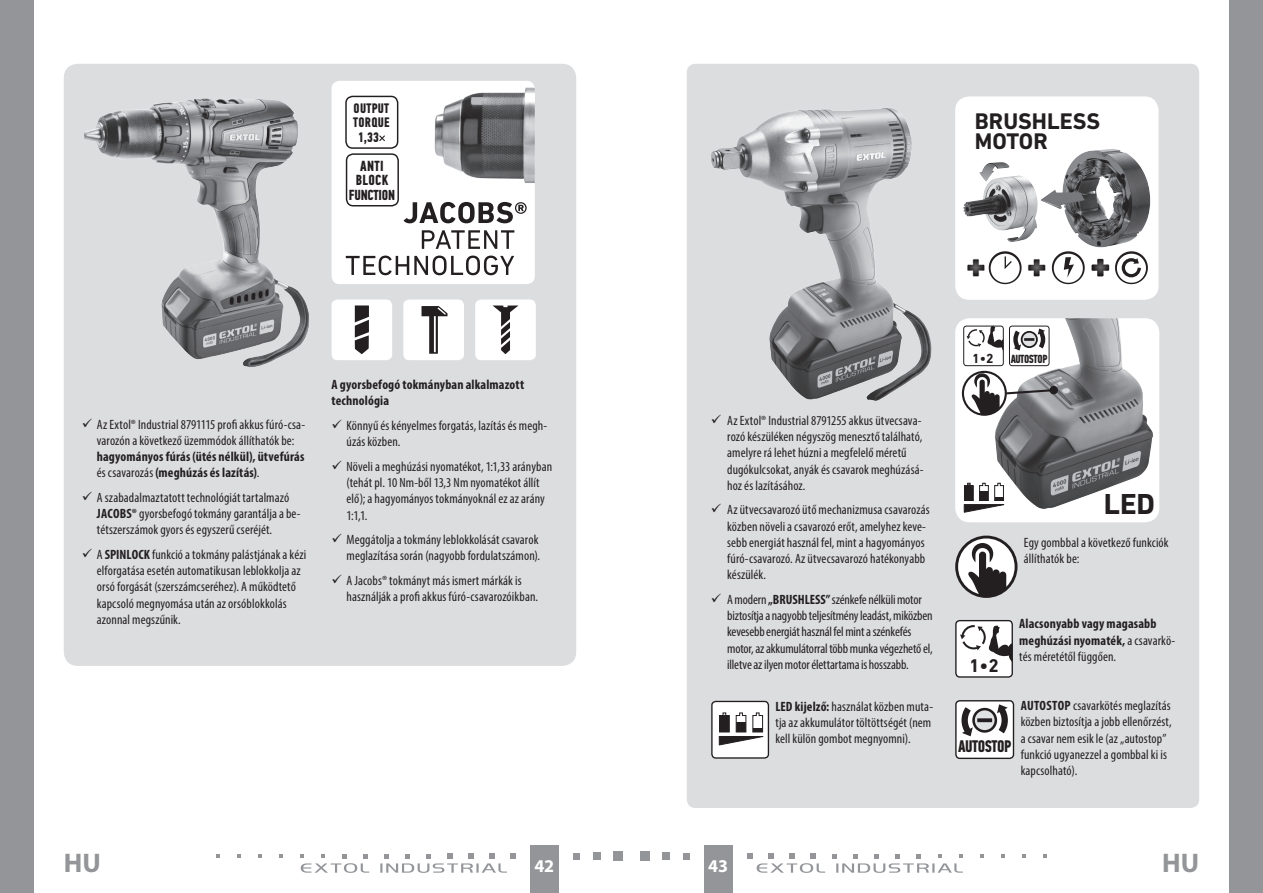
<style>
.page{position:relative;width:1263px;height:893px;background:#fff}
.page>*{position:absolute;margin:0;border:0;box-sizing:border-box;transform-origin:0 0}
.t1{font:700 29.4px "DIN Next LT Pro";color:#231f20}
.t2{font:700 27px "Myriad Pro";color:#939598}
.t3{font:700 22.95px/20.2px "DIN Next LT Pro";color:#231f20}
.t4{font:700 18.75px "DIN Next LT Pro";color:#231f20}
.t5{font:700 18px "Myriad Pro";color:#fff}
.t6{font:700 16.8px "PF Din Text Comp Pro";letter-spacing:-.03em;color:#231f20}
.t7{font:700 14.7px/14.7px "PF Din Text Comp Pro";letter-spacing:.02em;color:#231f20;text-align:center}
.t8{font:700 13.8px/14.7px "PF Din Text Comp Pro";letter-spacing:.02em;color:#231f20;text-align:center}
.t9{font:condensed 13.5px/16.2px "Myriad Pro";letter-spacing:.005em;color:#231f20}
.t10{font:condensed 13.5px/16.2px "Myriad Pro";letter-spacing:-.015em;color:#231f20}
.t11{font:700 condensed 13.5px/16.2px "Myriad Pro";letter-spacing:.01em;color:#231f20}
.t12{font:700 13.35px "DIN Next LT Pro";color:#231f20}
.t13{font:700 11.85px "PF Din Text Comp Pro";letter-spacing:-.04em;color:#231f20}
.s1{font-size:14.55px}
.s2{font-weight:700}
.s3{font-weight:400}
</style>
<div class="page">
<div style="left:0;top:0;width:34px;height:893px;background:#939598"></div>
<div style="left:1229px;top:0;width:34px;height:893px;background:#939598"></div>
<div style="left:704px;top:844px;width:29px;height:49px;background:#939598"></div>
<div style="left:530px;top:844px;width:28px;height:49px;background:#939598"></div>
<div style="left:640px;top:851px;width:9px;height:10px;background:#939598"></div>
<div style="left:662px;top:852px;width:8px;height:8px;background:#939598"></div>
<div style="left:683px;top:853px;width:7px;height:6px;background:#939598"></div>
<svg style="left:980px;top:854px;width:4px;height:4px"></svg>
<svg style="left:1001px;top:854px;width:4px;height:4px"></svg>
<svg style="left:1022px;top:854px;width:4px;height:4px"></svg>
<svg style="left:1043px;top:854px;width:4px;height:4px"></svg>
<svg style="left:747px;top:853px;width:216px;height:20px"></svg>
<div style="left:614px;top:851px;width:9px;height:10px;background:#939598"></div>
<div style="left:593px;top:852px;width:8px;height:8px;background:#939598"></div>
<svg style="left:573px;top:853px;width:6px;height:6px"></svg>
<svg style="left:279px;top:854px;width:4px;height:4px"></svg>
<svg style="left:258px;top:854px;width:4px;height:4px"></svg>
<svg style="left:237px;top:854px;width:4px;height:4px"></svg>
<svg style="left:216px;top:854px;width:4px;height:4px"></svg>
<svg style="left:300px;top:853px;width:216px;height:20px"></svg>
<div style="left:687px;top:64px;width:512px;height:744px;background:#dcdddf;border-radius:9px"></div>
<div style="left:955px;top:96px;width:203px;height:204px;background:#fff;border-radius:14px"></div>
<img style="left:963px;top:149px;width:188px;height:99px">
<svg style="left:967px;top:251px;width:54px;height:33px"></svg>
<div style="left:1028px;top:259px;width:17px;height:18px;background:#231f20;opacity:.75"></div>
<div style="left:1091px;top:259px;width:18px;height:18px;background:#231f20;opacity:.75"></div>
<svg style="left:1052px;top:251px;width:33px;height:33px"></svg>
<svg style="left:1115px;top:251px;width:33px;height:33px"></svg>
<div style="left:955px;top:318px;width:204px;height:204px;background:#fff;border-radius:15px"></div>
<img style="left:970px;top:318px;width:186px;height:191px">
<svg style="left:963px;top:482px;width:50px;height:31px"></svg>
<div style="left:963px;top:326px;width:41px;height:40px;border:1px solid #231f20;border-radius:3px"></div>
<svg style="left:967px;top:326px;width:36px;height:39px"></svg>
<div style="left:1009px;top:326px;width:40px;height:40px;background:#fff;border-radius:3px"></div>
<div style="left:1009px;top:326px;width:40px;height:40px;border:1px solid #231f20;border-radius:3px"></div>
<svg style="left:1011px;top:326px;width:36px;height:25px"></svg>
<svg style="left:963px;top:372px;width:43px;height:43px"></svg>
<svg style="left:972px;top:373px;width:84px;height:42px"></svg>
<div style="left:962px;top:371px;width:45px;height:45px;border:2px solid #231f20;border-radius:50%"></div>
<svg style="left:957px;top:537px;width:59px;height:59px"></svg>
<svg style="left:968px;top:543px;width:38px;height:53px"></svg>
<div style="left:955px;top:536px;width:62px;height:62px;border:3px solid #231f20;border-radius:50%"></div>
<div style="left:956px;top:621px;width:56px;height:56px;background:#fff;border-radius:4px"></div>
<div style="left:955px;top:620px;width:58px;height:58px;border:1px solid #231f20;border-radius:4px"></div>
<svg style="left:960px;top:625px;width:52px;height:52px"></svg>
<div style="left:956px;top:701px;width:57px;height:57px;background:#fff;border-radius:4px"></div>
<div style="left:955px;top:700px;width:59px;height:59px;border:1px solid #231f20;border-radius:4px"></div>
<svg style="left:973px;top:709px;width:23px;height:22px"></svg>
<div style="left:972px;top:708px;width:25px;height:25px;border:3px solid #231f20;border-radius:50%"></div>
<svg style="left:977px;top:718px;width:15px;height:4px"></svg>
<svg style="left:992px;top:700px;width:19px;height:34px"></svg>
<svg style="left:958px;top:700px;width:19px;height:37px"></svg>
<div style="left:712px;top:701px;width:56px;height:57px;background:#fff;border-radius:4px"></div>
<svg style="left:718px;top:712px;width:46px;height:34px"></svg>
<div style="left:711px;top:701px;width:58px;height:58px;border:1px solid #231f20;border-radius:4px"></div>
<img style="left:711px;top:108px;width:221px;height:293px">
<div style="left:64px;top:64px;width:512px;height:602px;background:#dcdddf;border-radius:14px"></div>
<img style="left:84px;top:98px;width:225px;height:269px">
<div style="left:332px;top:81px;width:203px;height:203px;background:#fff;border-radius:8px"></div>
<img style="left:434px;top:81px;width:101px;height:121px">
<svg style="left:404px;top:202px;width:123px;height:21px"></svg>
<svg style="left:422px;top:230px;width:92px;height:19px"></svg>
<svg style="left:346px;top:256px;width:168px;height:19px"></svg>
<svg style="left:379px;top:135px;width:6px;height:6px"></svg>
<div style="left:345px;top:96px;width:53px;height:53px;border:1px solid #231f20;border-radius:7px"></div>
<div style="left:346px;top:153px;width:53px;height:53px;border:1px solid #231f20;border-radius:7px"></div>
<div style="left:403px;top:300px;width:61px;height:60px;background:#fff;border-radius:6px"></div>
<svg style="left:421px;top:306px;width:26px;height:48px"></svg>
<div style="left:332px;top:300px;width:60px;height:60px;background:#fff;border-radius:6px"></div>
<svg style="left:355px;top:305px;width:14px;height:49px"></svg>
<div style="left:475px;top:300px;width:61px;height:60px;background:#fff;border-radius:6px"></div>
<svg style="left:492px;top:305px;width:26px;height:49px"></svg>
<p class="t8" style="left:353px;top:101px;width:38px">OUTPUT<br>TORQUE<br>1,33</p>
<p class="t7" style="left:349px;top:158px;width:48px">ANTI<br>BLOCK<br>FUNC<span class="s1">TION</span></p>
<p class="t9" style="left:97px;top:416px;width:210px;text-indent:-15px">✓ Az Extol® Industrial 8791115 profi akkus fúró-csa&shy;varozón a következő üzemmódok állíthatók be: <span class="s2">hagyományos fúrás (ütés nélkül), ütvefúrás </span>és csavarozás <span class="s2">(meghúzás és lazítás)</span>.</p>
<p class="t9" style="left:97px;top:489px;width:205px;text-indent:-15px">✓ A szabadalmaztatott technológiát tartalmazó<br><span class="s2">JACOBS®</span> gyorsbefogó tokmány garantálja a be&shy;tétszerszámok gyors és egyszerű cseréjét.</p>
<p class="t9" style="left:97px;top:546px;width:211px;text-indent:-15px">✓ A <span class="s2">SPINLOCK</span> funkció a tokmány palástjának a kézi elforgatása esetén automatikusan leblokkolja az orsó forgását (szerszámcseréhez). A működtető kapcsoló megnyomása után az orsóblokkolás azonnal megszűnik.</p>
<p class="t11" style="left:332px;top:376px;width:194px">A gyorsbefogó tokmányban alkalmazott technológia</p>
<p class="t9" style="left:347px;top:417px;width:202px;text-indent:-15px">✓ Könnyű és kényelmes forgatás, lazítás és megh&shy;úzás közben.</p>
<p class="t9" style="left:347px;top:458px;width:207px;text-indent:-15px">✓ Növeli a meghúzási nyomatékot, 1:1,33 arányban (tehát pl. 10 Nm-ből 13,3 Nm nyomatékot állít elő); a hagyományos tokmányoknál ez az arány 1:1,1.</p>
<p class="t9" style="left:332px;top:531px;width:210px;text-align:right">✓ Meggátolja a tokmány leblokkolását csavarok meglazítása során (nagyobb fordulatszámon).</p>
<p class="t9" style="left:347px;top:572px;width:193px;text-indent:-15px">✓ A Jacobs® tokmányt más ismert márkák is használják a profi akkus fúró-csavarozóikban.</p>
<p class="t3" style="left:975px;top:111px;width:127px">BRUSHLESS<br>MOTOR</p>
<p class="t9" style="left:727px;top:412px;width:198px;text-indent:-16px">✓ Az Extol® Industrial 8791255 akkus ütvecsava&shy;rozó készüléken négyszög menesztő található, amelyre rá lehet húzni a megfelelő méretű dugókulcsokat, anyák és csavarok meghúzásá&shy;hoz és lazításához.</p>
<p class="t9" style="left:727px;top:502px;width:204px;text-indent:-16px">✓ Az ütvecsavarozó ütő mechanizmusa csavarozás közben növeli a csavarozó erőt, amelyhez keve&shy;sebb energiát használ fel, mint a hagyományos fúró-csavarozó. Az ütvecsavarozó hatékonyabb készülék.</p>
<p class="t10" style="left:727px;top:591px;width:207px;text-indent:-16px">✓ A modern <span class="s2">„BRUSHLESS”</span> szénkefe nélküli motor biztosítja a nagyobb teljesítmény leadást, miközben kevesebb energiát használ fel mint a szénkefés motor, az akkumulátorral több munka végezhető el, illetve az ilyen motor élettartama is hosszabb.</p>
<p class="t9" style="left:775px;top:698px;width:159px"><span class="s2">LED kijelző:</span> használat közben muta&shy;tja az akkumulátor töltöttségét (nem kell külön gombot megnyomni).</p>
<p class="t12" style="left:972px;top:350px;width:23px">1•2</p>
<p class="t13" style="left:1011px;top:351px;width:38px">AUTOSTOP</p>
<p class="t1" style="left:1104px;top:487px;width:53px">LED</p>
<p class="t9" style="left:1024px;top:534px;width:146px">Egy gombbal a következő funkciók állíthatók be:</p>
<p class="t4" style="left:969px;top:655px;width:31px">1•2</p>
<p class="t11" style="left:1019px;top:615px;width:157px">Alacsonyabb vagy magasabb meghúzási nyomaték, <span class="s3">a csavarkö&shy;tés méretétől függően.</span></p>
<p class="t6" style="left:958px;top:736px;width:55px">AUTOSTOP</p>
<p class="t9" style="left:1021px;top:697px;width:153px"><span class="s2">AUTOSTOP</span> csavarkötés meglazítás közben biztosítja a jobb ellenőrzést, a csavar nem esik le (az „autostop” funkció ugyanezzel a gombbal ki is kapcsolható).</p>
<h2 class="t2" style="left:64px;top:845px;width:38px">HU</h2>
<h3 class="t5" style="left:535px;top:855px;width:21px">42</h3>
<h3 class="t5" style="left:708px;top:855px;width:21px">43</h3>
<h2 class="t2" style="left:1162px;top:845px;width:38px">HU</h2>
</div>
